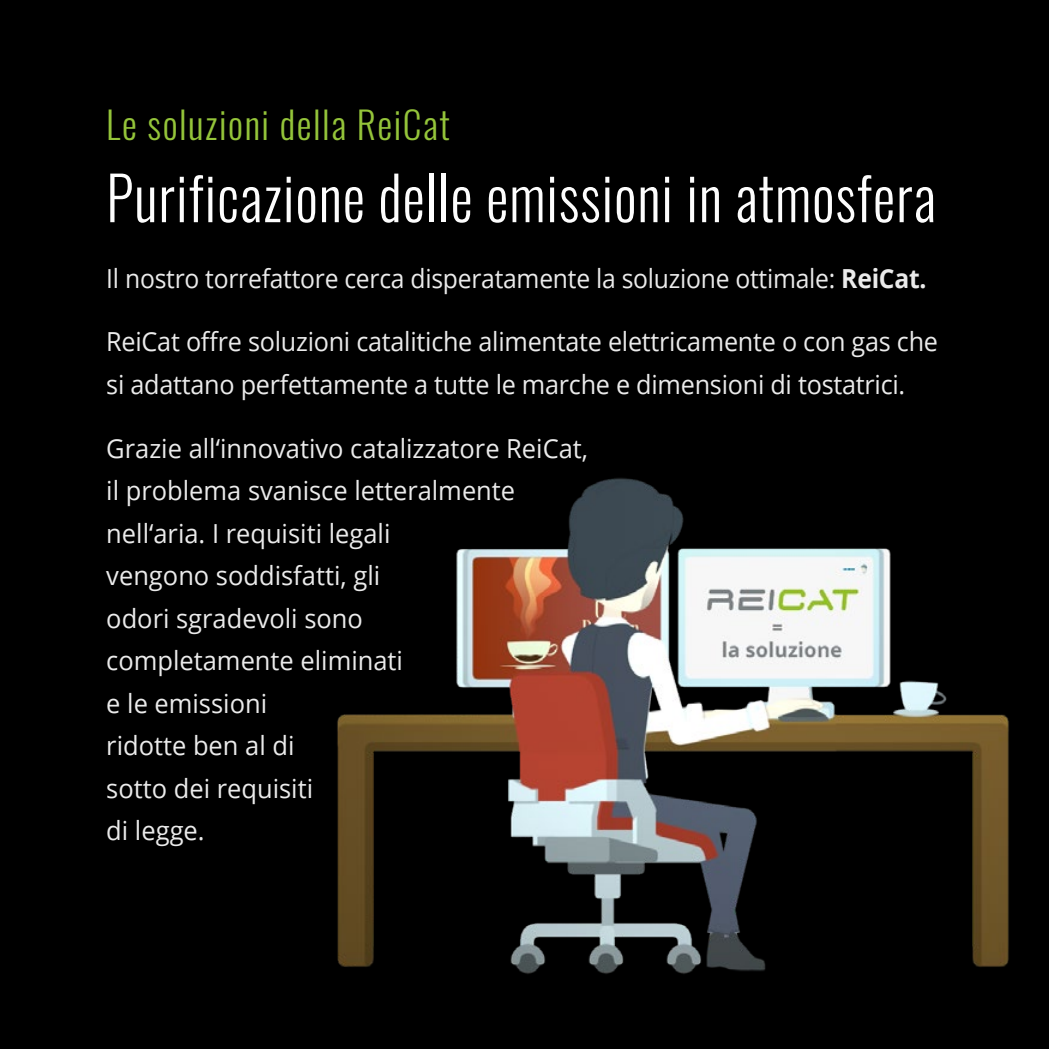
<style>
.page{position:relative;width:1049px;height:1049px;background:#000}
.page>*{position:absolute;margin:0;border:0;box-sizing:border-box;transform-origin:0 0}
.t1{font:300 60px "Oswald";letter-spacing:.02em;color:#fdfdfd;scale:.93 1}
.t2{font:300 37.5px "Oswald";letter-spacing:.04em;color:#94c43a}
.t3{font:26.25px/42.5px "Open Sans";color:#ebebeb}
.t4{font:26.25px/42.5px "Open Sans";color:#ebebeb;scale:.96 1}
.t5{font:26.25px "Open Sans";color:#ebebeb;scale:.94 1}
.s1{font-weight:700}
</style>
<div class="page">
<hr style="left:1048px;top:929px;width:1px;height:120px;background:#737882">
<img style="left:337px;top:478px;width:672px;height:496px">
<h2 class="t2" style="left:106px;top:92px;width:345px">Le soluzioni della ReiCat</h2>
<h1 class="t1" style="left:106px;top:144px;width:893px">Purificazione delle emissioni in atmosfera</h1>
<p class="t5" style="left:106px;top:260px;width:874px">Il nostro torrefattore cerca disperatamente la soluzione ottimale: <span class="s1">ReiCat.</span></p>
<p class="t4" style="left:106px;top:320px;width:868px">ReiCat offre soluzioni catalitiche alimentate elettricamente o con gas che si adattano perfettamente a tutte le marche e dimensioni di tostatrici.</p>
<p class="t3" style="left:106px;top:426px;width:483px">Grazie all‘innovativo catalizzatore ReiCat, il problema svanisce letteralmente nell‘aria. I requisiti legali<br>vengono soddisfatti, gli<br>odori sgradevoli sono<br>completamente eliminati<br>e le emissioni<br>ridotte ben al di<br>sotto dei requisiti<br>di legge.</p>
</div>
